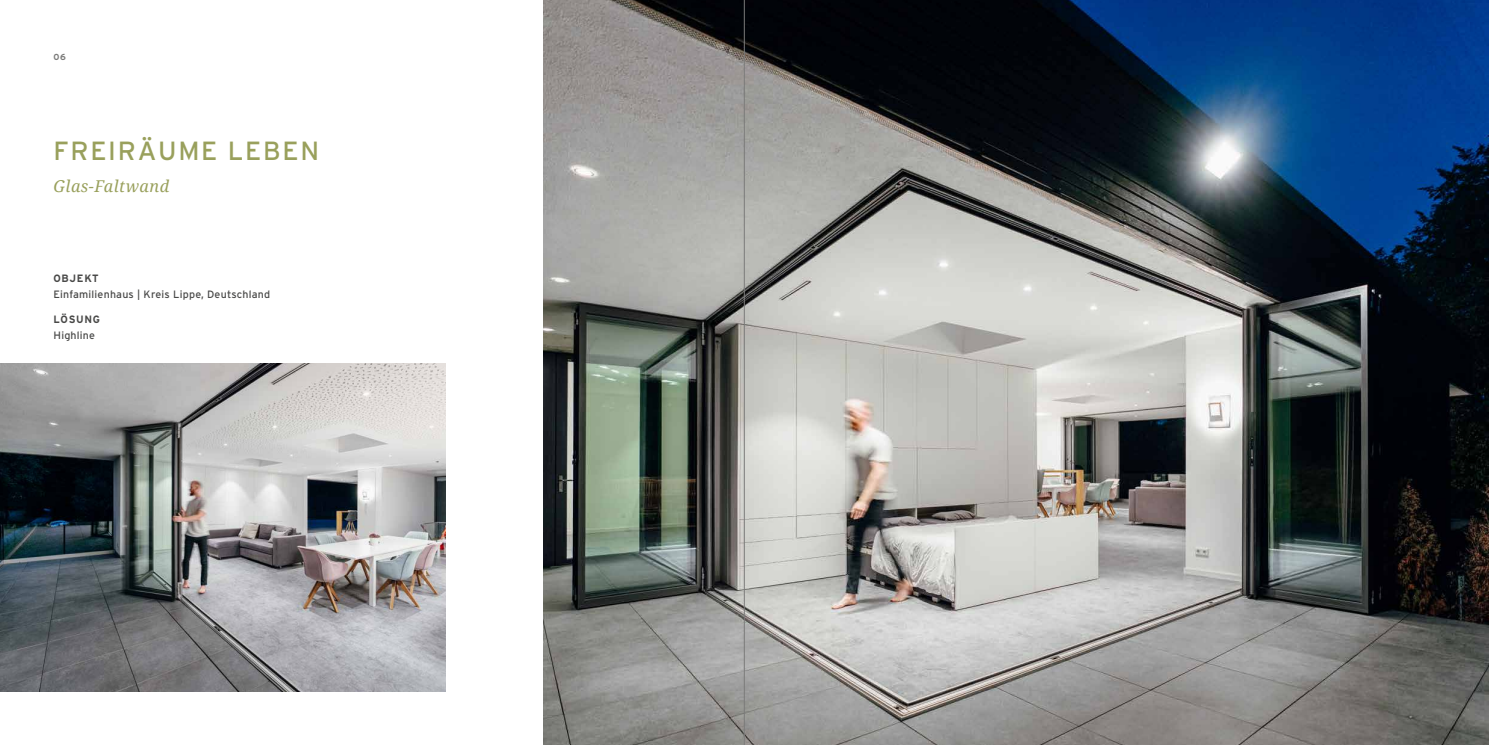
<style>
.page{position:relative;width:1489px;height:745px;background:#fff}
.page>*{position:absolute;margin:0;border:0;box-sizing:border-box;transform-origin:0 0}
.t1{font:26.25px "Interstate";letter-spacing:.065em;color:#99a05c}
.t2{font:italic 16.25px "Droid Serif";letter-spacing:.03em;color:#99a05c}
.t3{font:10.62px "Interstate";letter-spacing:.02em;color:#494948}
.t4{font:700 10.62px "Interstate";letter-spacing:.065em;color:#494948}
.t5{font:700 8.75px "Interstate";color:#7b7b7a}
</style>
<div class="page">
<img style="left:544px;top:0;width:944px;height:744px">
<img style="left:0;top:363px;width:446px;height:328px">
<hr style="left:744px;top:0;width:1px;height:744px;background:#7b7b7a">
<p class="t5" style="left:54px;top:51px;width:14px">06</p>
<h1 class="t1" style="left:54px;top:134px;width:267px">FREIRÄUME LEBEN</h1>
<h2 class="t2" style="left:54px;top:177px;width:117px">Glas-Faltwand</h2>
<p class="t4" style="left:54px;top:271px;width:47px">OBJEKT</p>
<p class="t3" style="left:54px;top:288px;width:218px">Einfamilienhaus | Kreis Lippe, Deutschland</p>
<p class="t4" style="left:54px;top:312px;width:48px">LÖSUNG</p>
<p class="t3" style="left:54px;top:329px;width:43px">Highline</p>
</div>
